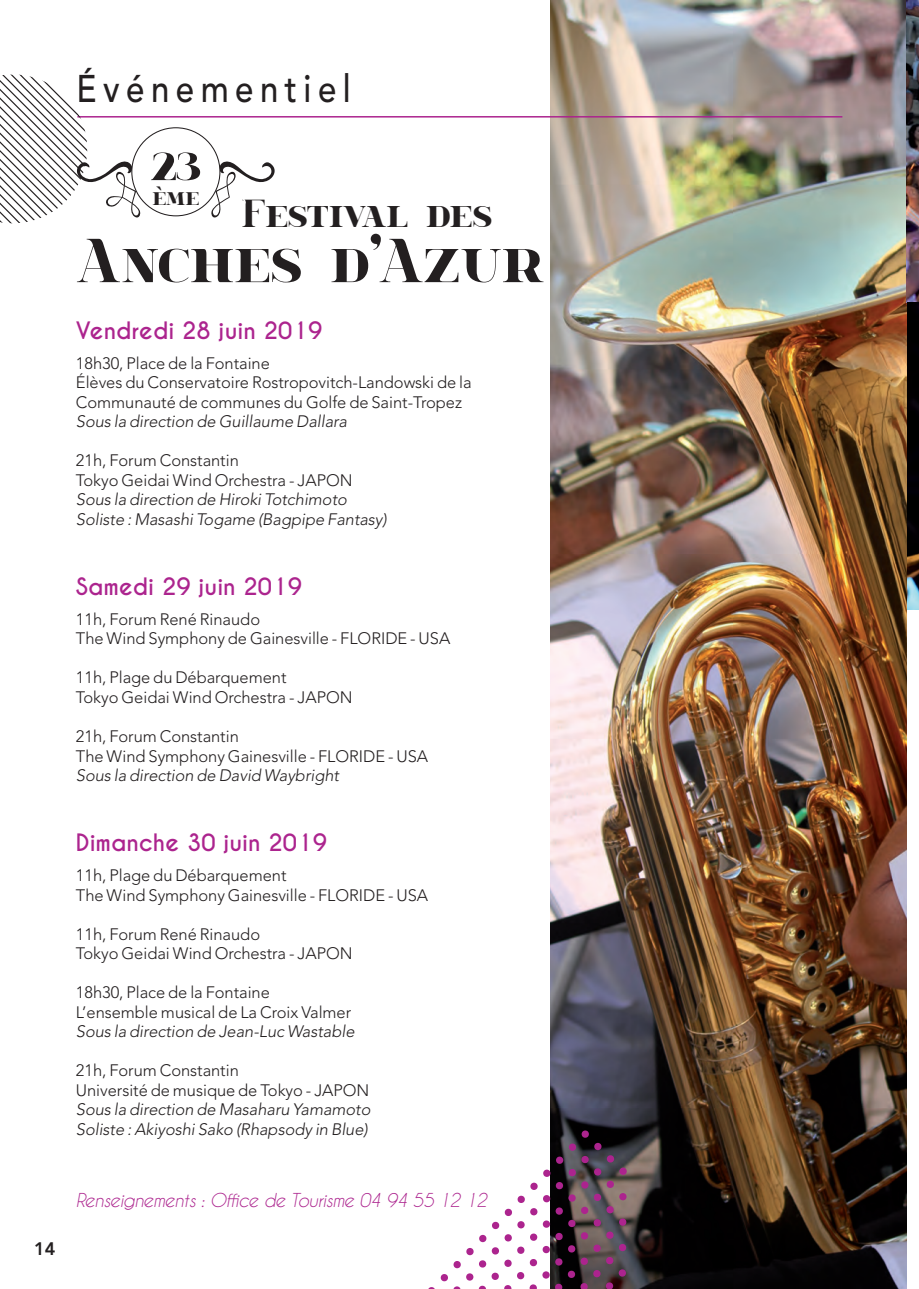
<style>
.page{position:relative;width:919px;height:1289px;background:#fff}
.page>*{position:absolute;margin:0;border:0;box-sizing:border-box;transform-origin:0 0}
.t1{font:65.25px "spinwerad C Bold";color:#231f20}
.t2{font:54px "spinwerad C Bold";color:#231f20}
.t3{font:40.65px "spinwerad C Bold";color:#231f20}
.t4{font:500 38.25px "Avenir LT Std";letter-spacing:.195em;color:#231f20;scale:.86 1}
.t5{font:24.75px "spinwerad C Bold";color:#231f20}
.t6{font:700 22.5px "Caviar Dreams";color:#ac248e}
.t7{font:italic 18px "Caviar Dreams";letter-spacing:-.03em;color:#ac248e}
.t8{font:800 18px "Avenir LT Std";color:#231f20}
.t9{font:300 16.5px/19.5px "Avenir LT Std";letter-spacing:-.005em;color:#231f20}
.t10{font:italic 300 16.5px/19.5px "Avenir LT Std";letter-spacing:-.005em;color:#231f20}
</style>
<div class="page">
<img style="left:550px;top:0;width:356px;height:1288px">
<svg style="left:211px;top:160px;width:64px;height:58px"></svg>
<hr style="left:77px;top:116px;width:765px;height:1px;background:#ac248e">
<svg style="left:429px;top:1130px;width:198px;height:158px"></svg>
<svg style="left:0;top:75px;width:141px;height:148px"></svg>
<img style="left:906px;top:0;width:12px;height:609px">
<h3 class="t4" style="left:77px;top:66px;width:320px">événementiel</h3>
<h2 class="t2" style="left:151px;top:124px;width:52px">23</h2>
<h3 class="t5" style="left:152px;top:179px;width:49px">ème</h3>
<h3 class="t3" style="left:242px;top:185px;width:252px">Festival des</h3>
<h1 class="t1" style="left:77px;top:214px;width:469px">Anches d’Azur</h1>
<h3 class="t6" style="left:76px;top:317px;width:248px">Vendredi 28 juin 2019</h3>
<p class="t9" style="left:76px;top:353px;width:397px">18h30, Place de la Fontaine<br>Élèves du Conservatoire Rostropovitch-Landowski de la<br>Communauté de communes du Golfe de Saint-Tropez</p>
<p class="t10" style="left:76px;top:412px;width:273px">Sous la direction de Guillaume Dallara</p>
<p class="t9" style="left:76px;top:451px;width:278px">21h, Forum Constantin<br>Tokyo Geidai Wind Orchestra - JAPON</p>
<p class="t10" style="left:76px;top:490px;width:312px">Sous la direction de Hiroki Totchimoto<br>Soliste : Masashi Togame (Bagpipe Fantasy)</p>
<h3 class="t6" style="left:76px;top:573px;width:227px">Samedi 29 juin 2019</h3>
<p class="t9" style="left:76px;top:609px;width:376px">11h, Forum René Rinaudo<br>The Wind Symphony de Gainesville - FLORIDE - USA</p>
<p class="t9" style="left:76px;top:668px;width:278px">11h, Plage du Débarquement<br>Tokyo Geidai Wind Orchestra - JAPON</p>
<p class="t9" style="left:76px;top:726px;width:354px">21h, Forum Constantin<br>The Wind Symphony Gainesville - FLORIDE - USA</p>
<p class="t10" style="left:76px;top:765px;width:264px">Sous la direction de David Waybright</p>
<h3 class="t6" style="left:76px;top:829px;width:252px">Dimanche 30 juin 2019</h3>
<p class="t9" style="left:76px;top:865px;width:354px">11h, Plage du Débarquement<br>The Wind Symphony Gainesville - FLORIDE - USA</p>
<p class="t9" style="left:76px;top:924px;width:278px">11h, Forum René Rinaudo<br>Tokyo Geidai Wind Orchestra - JAPON</p>
<p class="t9" style="left:76px;top:982px;width:277px">18h30, Place de la Fontaine<br>L’ensemble musical de La Croix Valmer</p>
<p class="t10" style="left:76px;top:1021px;width:280px">Sous la direction de Jean-Luc Wastable</p>
<p class="t9" style="left:76px;top:1060px;width:295px">21h, Forum Constantin<br>Université de musique de Tokyo - JAPON</p>
<p class="t10" style="left:76px;top:1099px;width:296px">Sous la direction de Masaharu Yamamoto<br>Soliste : Akiyoshi Sako (Rhapsody in Blue)</p>
<p class="t8" style="left:34px;top:1237px;width:23px">14</p>
<p class="t7" style="left:76px;top:1190px;width:413px">Renseignements : Office de Tourisme 04 94 55 12 12</p>
</div>
